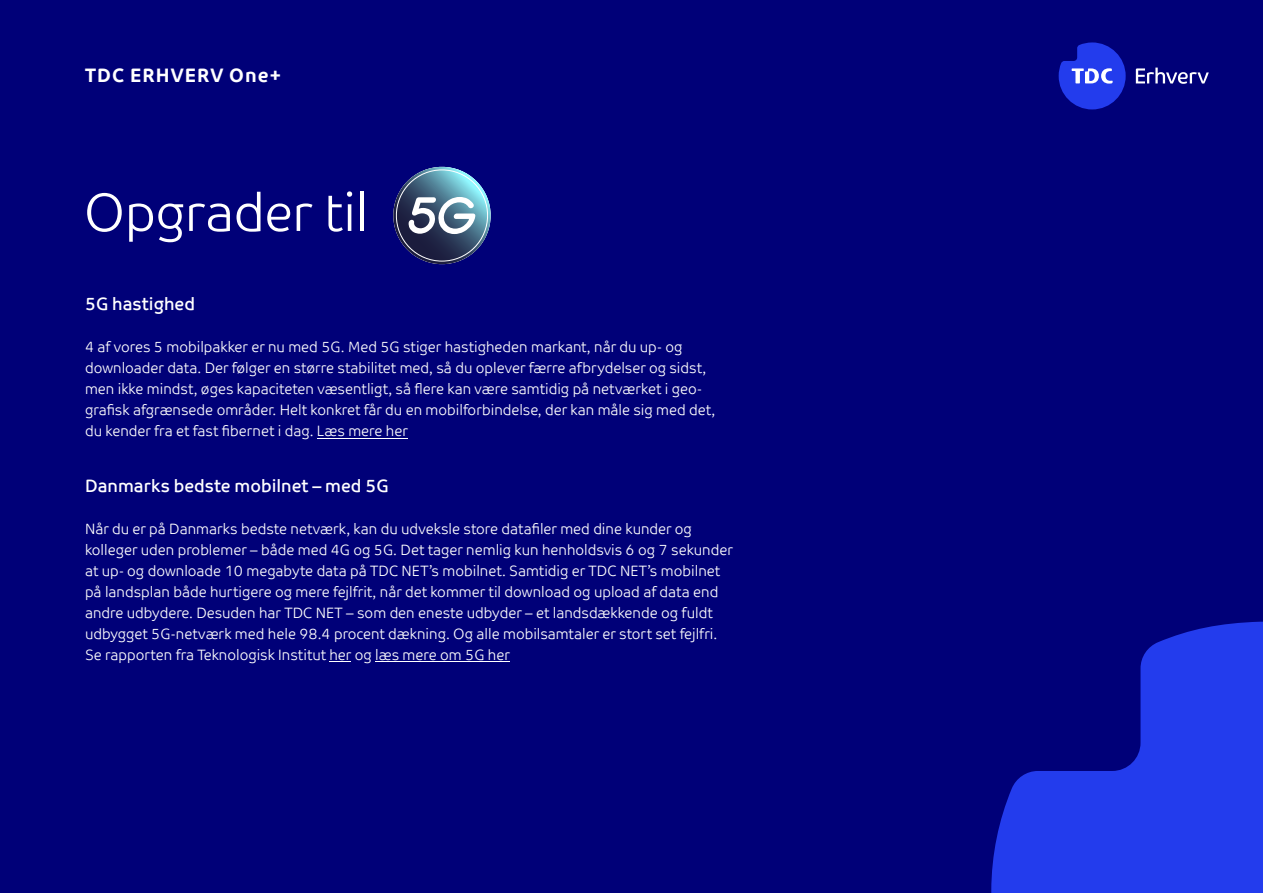
<style>
.page{position:relative;width:1263px;height:893px;background:#000078}
.page>*{position:absolute;margin:0;border:0;box-sizing:border-box;transform-origin:0 0}
.t1{font:54px "TDC Light";letter-spacing:-.01em;color:#fff}
.t2{font:700 19.5px "TDC";letter-spacing:.055em;color:#fff}
.t3{font:18px "TDC";color:#fff}
.t4{font:15px/21px "TDC Light";color:#fff}
</style>
<div class="page">
<svg style="left:1136px;top:68px;width:73px;height:16px"></svg>
<svg style="left:1059px;top:42px;width:67px;height:67px"></svg>
<svg style="left:991px;top:622px;width:272px;height:271px;fill:#233ced"></svg>
<hr style="left:317px;top:438px;width:91px;height:1px;background:#fff">
<svg style="left:329px;top:661px;width:22px;height:1px"></svg>
<hr style="left:375px;top:661px;width:135px;height:1px;background:#fff">
<svg style="left:393px;top:166px;width:98px;height:99px"></svg>
<h2 class="t2" style="left:85px;top:64px;width:198px">TDC ERHVERV One+</h2>
<h1 class="t1" style="left:84px;top:182px;width:286px">Opgrader til</h1>
<p class="t3" style="left:85px;top:293px;width:111px">5G hastighed</p>
<p class="t4" style="left:85px;top:336px;width:632px">4 af vores 5 mobilpakker er nu med 5G. Med 5G stiger hastigheden markant, når du up- og downloader data. Der følger en større stabilitet med, så du oplever færre afbrydelser og sidst, men ikke mindst, øges kapaciteten væsentligt, så flere kan være samtidig på netværket i geo&shy;grafisk afgrænsede områder. Helt konkret får du en mobilforbindelse, der kan måle sig med det, du kender fra et fast fibernet i dag. Læs mere her</p>
<p class="t3" style="left:85px;top:475px;width:305px">Danmarks bedste mobilnet – med 5G</p>
<p class="t4" style="left:85px;top:518px;width:649px">Når du er på Danmarks bedste netværk, kan du udveksle store datafiler med dine kunder og kolleger uden problemer – både med 4G og 5G. Det tager nemlig kun henholdsvis 6 og 7 sekunder at up- og downloade 10 megabyte data på TDC NET’s mobilnet. Samtidig er TDC NET’s mobilnet på landsplan både hurtigere og mere fejlfrit, når det kommer til download og upload af data end andre udbydere. Desuden har TDC NET – som den eneste udbyder – et landsdækkende og fuldt udbygget 5G-netværk med hele 98.4 procent dækning. Og alle mobilsamtaler er stort set fejlfri.<br>Se rapporten fra Teknologisk Institut her og læs mere om 5G her</p>
</div>
